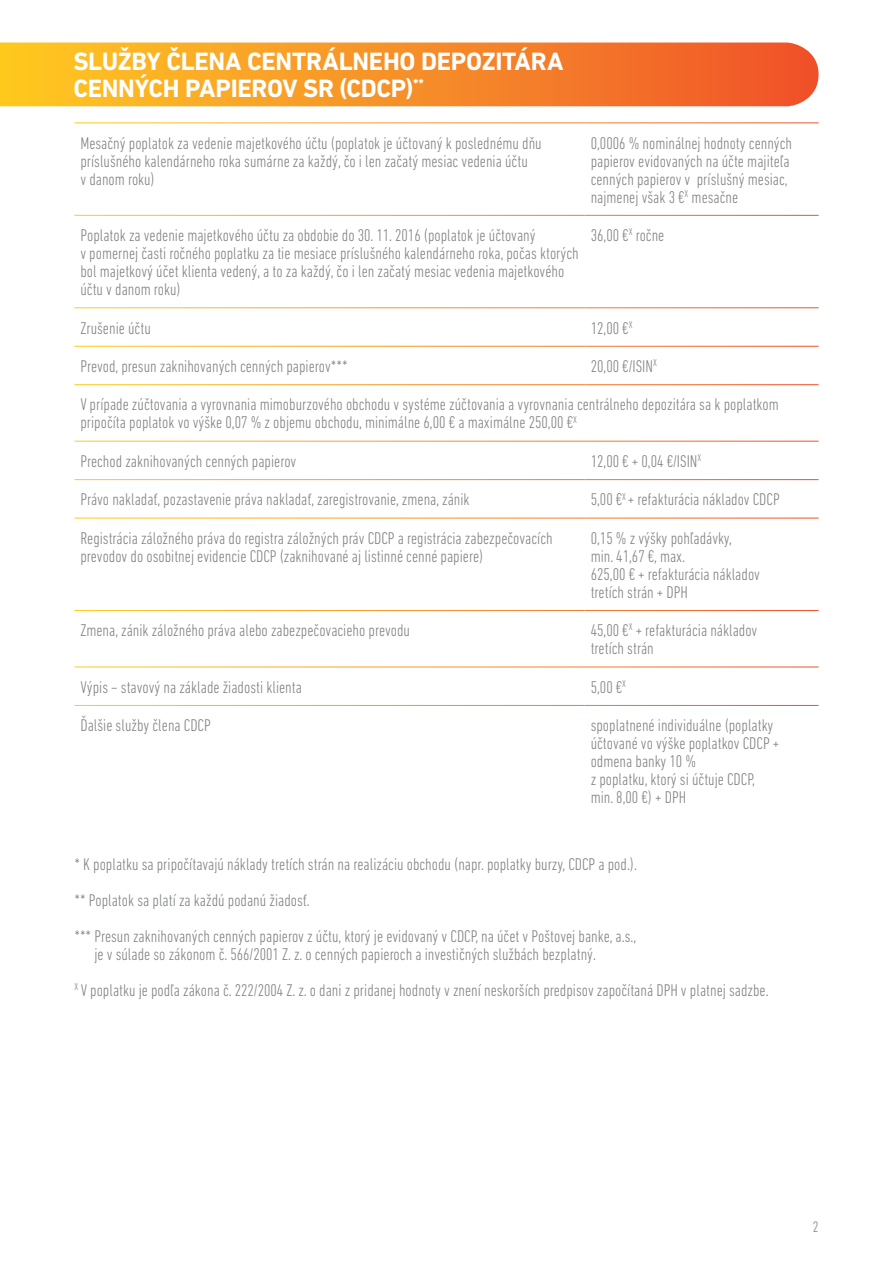
<style>
.page{position:relative;width:893px;height:1263px;background:#fff}
.page>*{position:absolute;margin:0;border:0;box-sizing:border-box;transform-origin:0 0}
.t1{font:700 25.5px/27px "DIN Next LT Pro";letter-spacing:-.01em;color:#fff}
.t2{font:300 condensed 17.25px/18px "DIN Next LT Pro";color:#808285}
.t3{font:300 condensed 15.45px "DIN Next LT Pro";color:#808285}
</style>
<div class="page">
<svg style="left:74px;top:308px;width:745px;height:397px"></svg>
<hr style="left:584px;top:308px;width:1px;height:38px;background:#fff">
<hr style="left:584px;top:480px;width:1px;height:38px;background:#fff">
<hr style="left:584px;top:611px;width:1px;height:56px;background:#fff">
<hr style="left:584px;top:347px;width:1px;height:37px;background:#fff">
<hr style="left:584px;top:441px;width:1px;height:38px;background:#fff">
<hr style="left:584px;top:518px;width:1px;height:92px;background:#fff">
<hr style="left:584px;top:667px;width:1px;height:38px;background:#fff">
<hr style="left:74px;top:346px;width:511px;height:1px;background:#fff">
<hr style="left:585px;top:346px;width:234px;height:1px;background:#fff">
<hr style="left:74px;top:384px;width:511px;height:1px;background:#fff">
<hr style="left:585px;top:384px;width:234px;height:1px;background:#fff">
<hr style="left:74px;top:441px;width:511px;height:1px;background:#fff">
<hr style="left:585px;top:441px;width:234px;height:1px;background:#fff">
<hr style="left:74px;top:479px;width:511px;height:1px;background:#fff">
<hr style="left:585px;top:479px;width:234px;height:1px;background:#fff">
<hr style="left:74px;top:518px;width:511px;height:1px;background:#fff">
<hr style="left:585px;top:518px;width:234px;height:1px;background:#fff">
<hr style="left:74px;top:610px;width:511px;height:1px;background:#fff">
<hr style="left:585px;top:610px;width:234px;height:1px;background:#fff">
<hr style="left:74px;top:667px;width:511px;height:1px;background:#fff">
<hr style="left:585px;top:667px;width:234px;height:1px;background:#fff">
<svg style="left:0;top:43px;width:819px;height:63px;background:#f68f28"></svg>
<p class="t1" style="left:73px;top:48px;width:492px">SLUŽBY ČLENA CENTRÁLNEHO DEPOZITÁRA<br>CENNÝCH PAPIEROV SR (CDCP)<sup>**</sup></p>
<p class="t2" style="left:80px;top:134px;width:463px">Mesačný poplatok za vedenie majetkového účtu (poplatok je účtovaný k poslednému dňu príslušného kalendárneho roka sumárne za každý, čo i len začatý mesiac vedenia účtu<br>v danom roku)</p>
<p class="t2" style="left:591px;top:134px;width:203px">0,0006 % nominálnej hodnoty cenných papierov evidovaných na účte majiteľa</p>
<p class="t2" style="left:591px;top:170px;width:199px">cenných papierov v príslušný mesiac,</p>
<p class="t2" style="left:591px;top:188px;width:149px">najmenej však 3 €<sup>X</sup> mesačne</p>
<p class="t2" style="left:80px;top:226px;width:500px">Poplatok za vedenie majetkového účtu za obdobie do 30. 11. 2016 (poplatok je účtovaný<br>v pomernej časti ročného poplatku za tie mesiace príslušného kalendárneho roka, počas ktorých bol majetkový účet klienta vedený, a to za každý, čo i len začatý mesiac vedenia majetkového účtu v danom roku)</p>
<p class="t2" style="left:591px;top:226px;width:75px">36,00 €<sup>X</sup> ročne</p>
<p class="t2" style="left:80px;top:318px;width:72px">Zrušenie účtu</p>
<p class="t2" style="left:591px;top:318px;width:43px">12,00 €<sup>X</sup></p>
<p class="t2" style="left:80px;top:357px;width:269px">Prevod, presun zaknihovaných cenných papierov***</p>
<p class="t2" style="left:591px;top:357px;width:68px">20,00 €/ISIN<sup>X</sup></p>
<p class="t2" style="left:80px;top:395px;width:700px">V prípade zúčtovania a vyrovnania mimoburzového obchodu v systéme zúčtovania a vyrovnania centrálneho depozitára sa k poplatkom pripočíta poplatok vo výške 0,07 % z objemu obchodu, minimálne 6,00 € a maximálne 250,00 €<sup>X</sup></p>
<p class="t2" style="left:80px;top:452px;width:217px">Prechod zaknihovaných cenných papierov</p>
<p class="t2" style="left:591px;top:452px;width:112px">12,00 € + 0,04 €/ISIN<sup>X</sup></p>
<p class="t2" style="left:80px;top:490px;width:391px">Právo nakladať, pozastavenie práva nakladať, zaregistrovanie, zmena, zánik</p>
<p class="t2" style="left:591px;top:490px;width:190px">5,00 €<sup>X</sup> + refakturácia nákladov CDCP</p>
<p class="t2" style="left:80px;top:529px;width:474px">Registrácia záložného práva do registra záložných práv CDCP a registrácia zabezpečovacích prevodov do osobitnej evidencie CDCP (zaknihované aj listinné cenné papiere)</p>
<p class="t2" style="left:591px;top:529px;width:143px">0,15 % z výšky pohľadávky,</p>
<p class="t2" style="left:591px;top:547px;width:96px">min. 41,67 €, max.</p>
<p class="t2" style="left:591px;top:565px;width:171px">625,00 € + refakturácia nákladov</p>
<p class="t2" style="left:591px;top:583px;width:99px">tretích strán + DPH</p>
<p class="t2" style="left:80px;top:621px;width:331px">Zmena, zánik záložného práva alebo zabezpečovacieho prevodu</p>
<p class="t2" style="left:591px;top:621px;width:168px">45,00 €<sup>X</sup> + refakturácia nákladov</p>
<p class="t2" style="left:591px;top:639px;width:65px">tretích strán</p>
<p class="t2" style="left:80px;top:678px;width:223px">Výpis − stavový na základe žiadosti klienta</p>
<p class="t2" style="left:591px;top:678px;width:37px">5,00 €<sup>X</sup></p>
<p class="t2" style="left:80px;top:716px;width:132px">Ďalšie služby člena CDCP</p>
<p class="t2" style="left:591px;top:716px;width:190px">spoplatnené individuálne (poplatky účtované vo výške poplatkov CDCP + odmena banky 10 %</p>
<p class="t2" style="left:591px;top:770px;width:166px">z poplatku, ktorý si účtuje CDCP, min. 8,00 €) + DPH</p>
<p class="t2" style="left:74px;top:855px;width:564px">* K poplatku sa pripočítavajú náklady tretích strán na realizáciu obchodu (napr. poplatky burzy, CDCP a pod.).</p>
<p class="t2" style="left:74px;top:891px;width:237px">** Poplatok sa platí za každú podanú žiadosť.</p>
<p class="t2" style="left:94px;top:927px;width:543px;text-indent:-20px">*** Presun zaknihovaných cenných papierov z účtu, ktorý je evidovaný v CDCP, na účet v Poštovej banke, a.s., je v súlade so zákonom č. 566/2001 Z. z. o cenných papieroch a investičných službách bezplatný.</p>
<p class="t2" style="left:74px;top:981px;width:696px"><sup>X</sup> V poplatku je podľa zákona č. 222/2004 Z. z. o dani z pridanej hodnoty v znení neskorších predpisov započítaná DPH v platnej sadzbe.</p>
<p class="t3" style="left:813px;top:1218px;width:7px">2</p>
</div>
